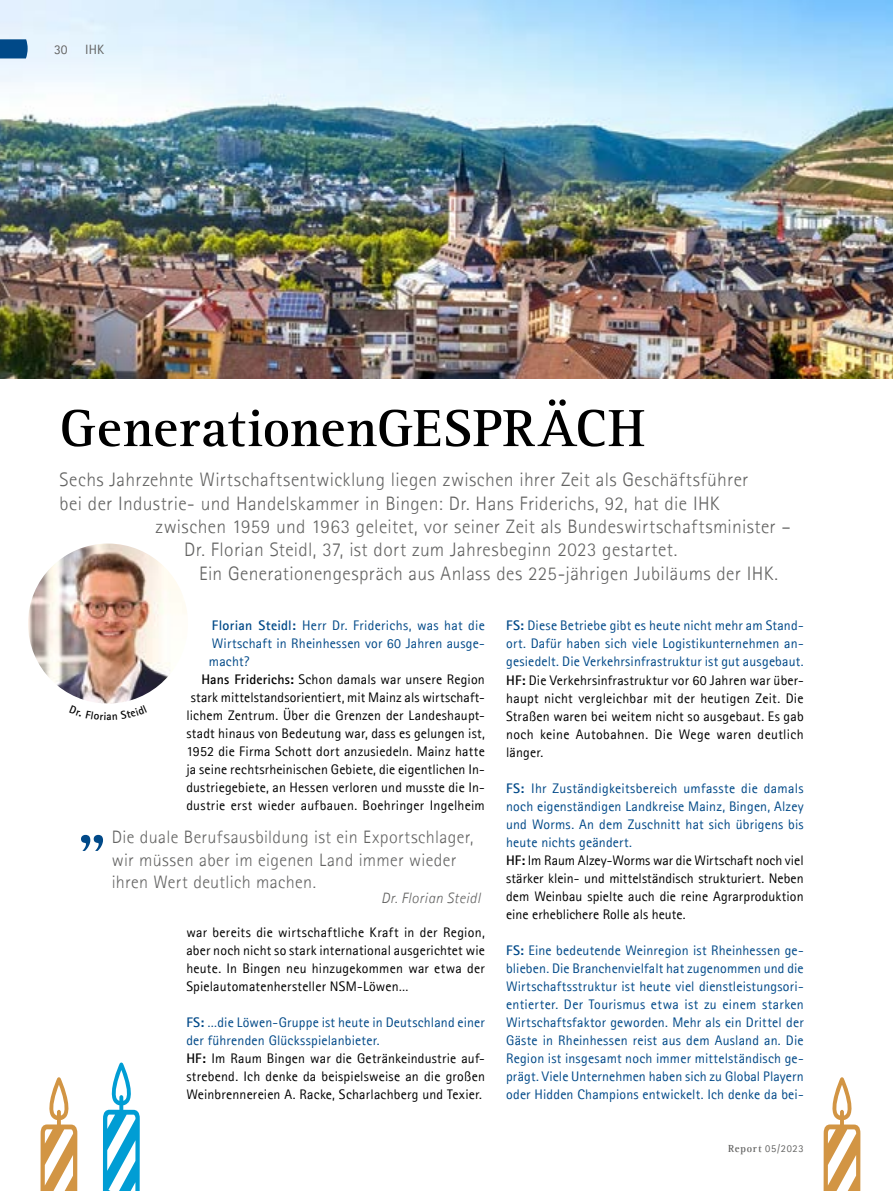
<style>
.page{position:relative;width:893px;height:1191px;background:#fff}
.page>*{position:absolute;margin:0;border:0;box-sizing:border-box;transform-origin:0 0}
.t1{font:700 54px "Agfa Rotis Serif";color:#000}
.t2{font:300 19.5px "Agfa Rotis Sans Serif";letter-spacing:.02em;color:#636362}
.t3{font:300 18px/22.6px "Agfa Rotis Sans Serif";letter-spacing:.02em;color:#636362}
.t4{font:italic 300 15px "Agfa Rotis Sans Serif";letter-spacing:.03em;color:#636362}
.t5{font:13.8px/18px "Agfa Rotis Sans Serif";letter-spacing:.01em;color:#000;text-align:justify}
.t6{font:13.8px/18px "Agfa Rotis Sans Serif";letter-spacing:.015em;color:#004988;text-align:justify}
.t7{font:13.5px "Agfa Rotis Sans Serif";color:#636362}
.t8{font:10.5px "Agfa Rotis Sans Serif";letter-spacing:.07em;color:#636362}
.s1{font-weight:700}
.s2{font-weight:700;color:#004988}
.s3{color:#004988}
.s4{font-family:"Agfa Rotis Serif";font-weight:700}
</style>
<div class="page">
<img style="left:0;top:0;width:893px;height:378px">
<svg style="left:0;top:39px;width:28px;height:19px"></svg>
<svg style="left:103px;top:1062px;width:37px;height:129px"></svg>
<svg style="left:40px;top:1077px;width:37px;height:114px"></svg>
<svg style="left:823px;top:1077px;width:37px;height:114px"></svg>
<img style="left:28px;top:543px;width:160px;height:160px;border-radius:80px">
<svg style="left:81px;top:835px;width:22px;height:16px"></svg>
<p class="t7" style="left:54px;top:42px;width:15px">30</p>
<p class="t7" style="left:85px;top:42px;width:21px">IHK</p>
<h1 class="t1" style="left:60px;top:396px;width:587px">GenerationenGESPRÄCH</h1>
<h2 class="t2" style="left:60px;top:468px;width:690px">Sechs Jahrzehnte Wirtschaftsentwicklung liegen zwischen ihrer Zeit als Geschäftsführer</h2>
<h2 class="t2" style="left:60px;top:492px;width:662px">bei der Industrie- und Handelskammer in Bingen: Dr. Hans Friderichs, 92, hat die IHK</h2>
<h2 class="t2" style="left:156px;top:515px;width:637px">zwischen 1959 und 1963 geleitet, vor seiner Zeit als Bundeswirtschaftsminister –</h2>
<h2 class="t2" style="left:184px;top:539px;width:495px">Dr. Florian Steidl, 37, ist dort zum Jahresbeginn 2023 gestartet.</h2>
<h2 class="t2" style="left:199px;top:562px;width:581px">Ein Generationengespräch aus Anlass des 225-jährigen Jubiläums der IHK.</h2>
<p class="t6" style="left:212px;top:616px;width:274px"><span class="s1">Florian Steidl:</span> Herr Dr. Friderichs, was hat die</p>
<p class="t6" style="left:212px;top:634px;width:274px">Wirtschaft in Rheinhessen vor 60 Jahren ausge-</p>
<p class="t6" style="left:209px;top:652px;width:42px">macht?</p>
<p class="t5" style="left:201px;top:670px;width:285px"><span class="s1">Hans Friderichs:</span> Schon damals war unsere Region</p>
<p class="t5" style="left:191px;top:688px;width:295px">stark mittelstandsorientiert, mit Mainz als wirtschaft-</p>
<p class="t5" style="left:186px;top:706px;width:300px">lichem Zentrum. Über die Grenzen der Landeshaupt-</p>
<p class="t5" style="left:186px;top:724px;width:300px">stadt hinaus von Bedeutung war, dass es gelungen ist,</p>
<p class="t5" style="left:186px;top:742px;width:300px">1952 die Firma Schott dort anzusiedeln. Mainz hatte</p>
<p class="t5" style="left:186px;top:760px;width:300px">ja seine rechtsrheinischen Gebiete, die eigentlichen In-</p>
<p class="t5" style="left:186px;top:778px;width:300px">dustriegebiete, an Hessen verloren und musste die In-</p>
<p class="t5" style="left:186px;top:796px;width:300px">dustrie erst wieder aufbauen. Boehringer Ingelheim</p>
<p class="t5" style="left:506px;top:616px;width:299px"><span class="s2">FS:</span> <span class="s3">Diese Betriebe gibt es heute nicht mehr am Stand&shy;ort. Dafür haben sich viele Logistikunternehmen an&shy;gesiedelt. Die Verkehrsinfrastruktur ist gut ausgebaut.<br></span><span class="s1">HF:</span> Die Verkehrsinfrastruktur vor 60 Jahren war über&shy;haupt nicht vergleichbar mit der heutigen Zeit. Die Straßen waren bei weitem nicht so ausgebaut. Es gab noch keine Autobahnen. Die Wege waren deutlich länger.</p>
<p class="t5" style="left:506px;top:779px;width:299px;text-align:left"><span class="s2">FS:</span> <span class="s3">Ihr Zuständigkeitsbereich umfasste die damals noch eigenständigen Landkreise Mainz, Bingen, Alzey und Worms. An dem Zuschnitt hat sich übrigens bis heute nichts geändert.<br></span><span class="s1">HF:</span> Im Raum Alzey-Worms war die Wirtschaft noch viel stärker klein- und mittelständisch strukturiert. Neben dem Weinbau spielte auch die reine Agrarproduktion eine erheblichere Rolle als heute.</p>
<p class="t6" style="left:506px;top:941px;width:299px"><span class="s1">FS:</span> Eine bedeutende Weinregion ist Rheinhessen ge&shy;blieben. Die Branchenvielfalt hat zugenommen und die Wirtschaftsstruktur ist heute viel dienstleistungsori&shy;entierter. Der Tourismus etwa ist zu einem starken Wirtschaftsfaktor geworden. Mehr als ein Drittel der Gäste in Rheinhessen reist aus dem Ausland an. Die Region ist insgesamt noch immer mittelständisch ge&shy;prägt. Viele Unternehmen haben sich zu Global Playern oder Hidden Champions entwickelt. Ich denke da bei-</p>
<h3 class="t3" style="left:112px;top:825px;width:363px">Die duale Berufsausbildung ist ein Exportschlager, wir müssen aber im eigenen Land immer wieder ihren Wert deutlich machen.</h3>
<p class="t4" style="left:381px;top:889px;width:101px">Dr. Florian Steidl</p>
<p class="t5" style="left:186px;top:922px;width:300px">war bereits die wirtschaftliche Kraft in der Region, aber noch nicht so stark international ausgerichtet wie heute. In Bingen neu hinzugekommen war etwa der Spielautomatenhersteller NSM-Löwen…</p>
<p class="t5" style="left:186px;top:1012px;width:300px;text-align:left"><span class="s2">FS:</span> <span class="s3">…die Löwen-Gruppe ist heute in Deutschland einer der führenden Glücksspielanbieter.<br></span><span class="s1">HF:</span> Im Raum Bingen war die Getränkeindustrie auf&shy;strebend. Ich denke da beispielsweise an die großen Weinbrennereien A. Racke, Scharlachberg und Texier.</p>
<p class="t8" style="left:728px;top:1142px;width:77px"><span class="s4">Report</span> 05/2023</p>
</div>
